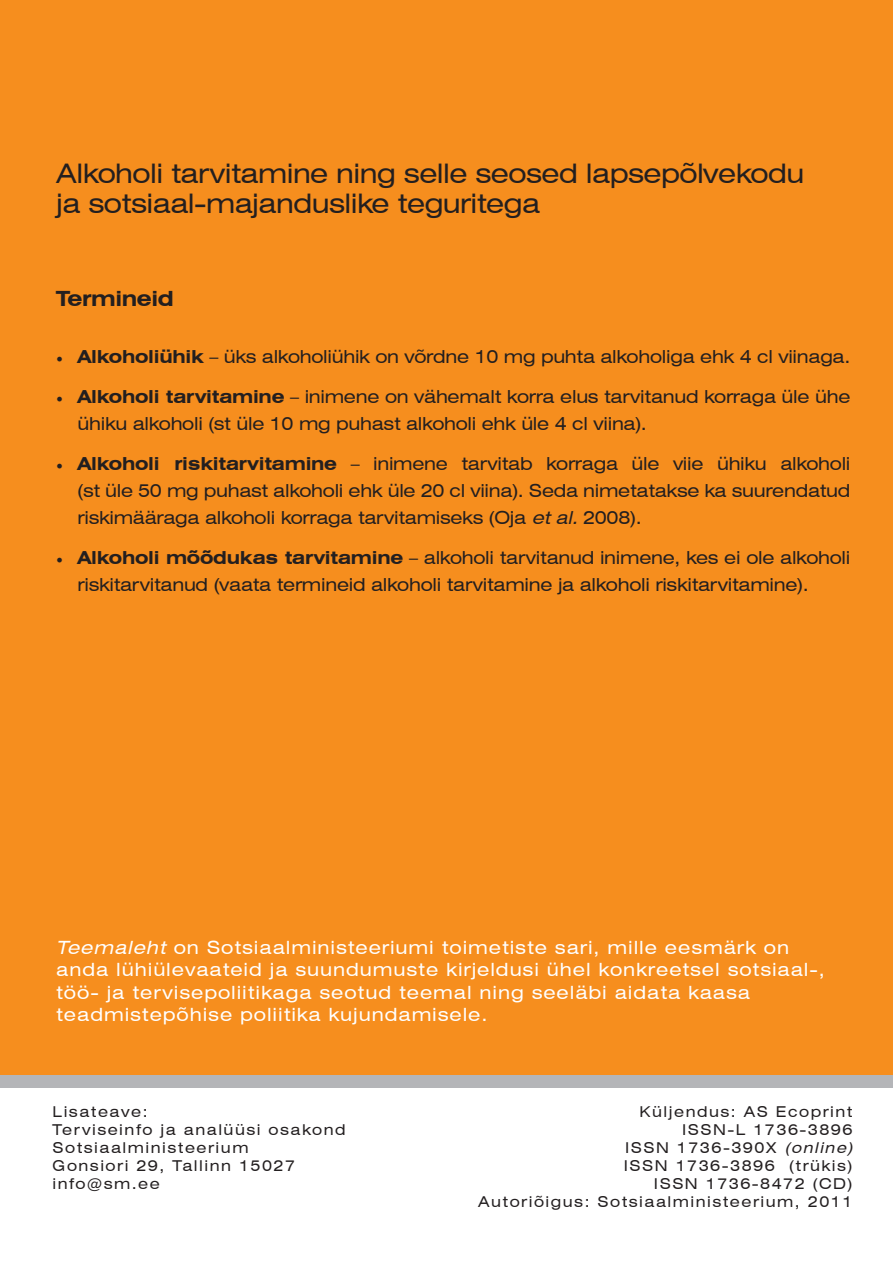
<style>
.page{position:relative;width:893px;height:1263px;background:#fff}
.page>*{position:absolute;margin:0;border:0;box-sizing:border-box;transform-origin:0 0}
.väike_pealkiri{font:expanded 27px/30px "Swiss 721 BT";letter-spacing:-.02em;color:#231f20}
._2__väike_pealkiri{font:700 expanded 21px "Swiss 721 BT";letter-spacing:-.02em;color:#231f20}
.põhitekst{font:expanded 18.3px/22.5px "Swiss 721 BT";letter-spacing:.05em;color:#fff}
.bullet_tagakaas_12_1{font:expanded 18px/27px "Swiss 721 BT";letter-spacing:-.015em;color:#231f20}
.põhitekst-2{font:expanded 15px "Swiss 721 BT";letter-spacing:.1em;color:#231f20}
.s1{font-family:"Minion Pro";font-stretch:normal}
.s2{font-weight:700}
.s3{font-style:italic}
</style>
<div class="page">
<div style="left:0;top:0;width:893px;height:1083px;background:#f68e1e"></div>
<div style="left:0;top:1075px;width:893px;height:13px;background:#b4b5b8"></div>
<p class="väike_pealkiri" style="left:56px;top:158px;width:750px">Alkoholi tarvitamine ning selle seosed lapsepõlvekodu ja sotsiaal-majanduslike teguritega</p>
<p class="_2__väike_pealkiri" style="left:56px;top:286px;width:119px">Termineid</p>
<p class="bullet_tagakaas_12_1" style="left:56px;top:343px;width:796px"><span class="s1">•</span> <span class="s2">Alkoholiühik</span> – üks alkoholiühik on võrdne 10 mg puhta alkoholiga ehk 4 cl viinaga.</p>
<p class="bullet_tagakaas_12_1" style="left:78px;top:383px;width:774px;text-indent:-21px"><span class="s1">•</span> <span class="s2">Alkoholi tarvitamine</span> – inimene on vähemalt korra elus tarvitanud korraga üle ühe ühiku alkoholi (st üle 10 mg puhast alkoholi ehk üle 4 cl viina).</p>
<p class="bullet_tagakaas_12_1" style="left:78px;top:450px;width:774px;text-align:justify;text-indent:-21px"><span class="s1">•</span> <span class="s2">Alkoholi riskitarvitamine</span> – inimene tarvitab korraga üle viie ühiku alkoholi (st üle 50 mg puhast alkoholi ehk üle 20 cl viina). Seda nimetatakse ka suurendatud riskimääraga alkoholi korraga tarvitamiseks (Oja <span class="s3">etal.</span>2008).</p>
<p class="bullet_tagakaas_12_1" style="left:78px;top:544px;width:774px;text-indent:-21px"><span class="s1">•</span> <span class="s2">Alkoholi mõõdukas tarvitamine</span> – alkoholi tarvitanud inimene, kes ei ole alkoholi riskitarvitanud (vaata termineid alkoholi tarvitamine ja alkoholi riskitarvitamine).</p>
<p class="põhitekst" style="left:56px;top:936px;width:770px"><span class="s3">Teemaleht</span> on Sotsiaalministeeriumi toimetiste sari, mille eesmärk on anda lühiülevaateid ja suundumuste kirjeldusi ühel konkreetsel sotsiaal-, töö- ja tervisepoliitikaga seotud teemal ning seeläbi aidata kaasa teadmistepõhise poliitika kujundamisele.</p>
<p class="põhitekst-2" style="left:53px;top:1102px;width:97px">Lisateave:</p>
<p class="põhitekst-2" style="left:53px;top:1120px;width:295px">Terviseinfo ja analüüsi osakond</p>
<p class="põhitekst-2" style="left:53px;top:1138px;width:197px">Sotsiaalministeerium</p>
<p class="põhitekst-2" style="left:53px;top:1156px;width:244px">Gonsiori 29, Tallinn 15027</p>
<p class="põhitekst-2" style="left:53px;top:1174px;width:109px">info@sm.ee</p>
<p class="põhitekst-2" style="left:640px;top:1102px;width:214px">Küljendus: AS Ecoprint</p>
<p class="põhitekst-2" style="left:682px;top:1120px;width:172px">ISSN-L 1736-3896</p>
<p class="põhitekst-2" style="left:625px;top:1138px;width:233px">ISSN 1736-390X <span class="s3">(online)</span></p>
<p class="põhitekst-2" style="left:624px;top:1156px;width:230px">ISSN 1736-3896 (trükis)</p>
<p class="põhitekst-2" style="left:654px;top:1174px;width:200px">ISSN 1736-8472 (CD)</p>
<p class="põhitekst-2" style="left:478px;top:1192px;width:376px">Autoriõigus: Sotsiaalministeerium, 2011</p>
</div>
